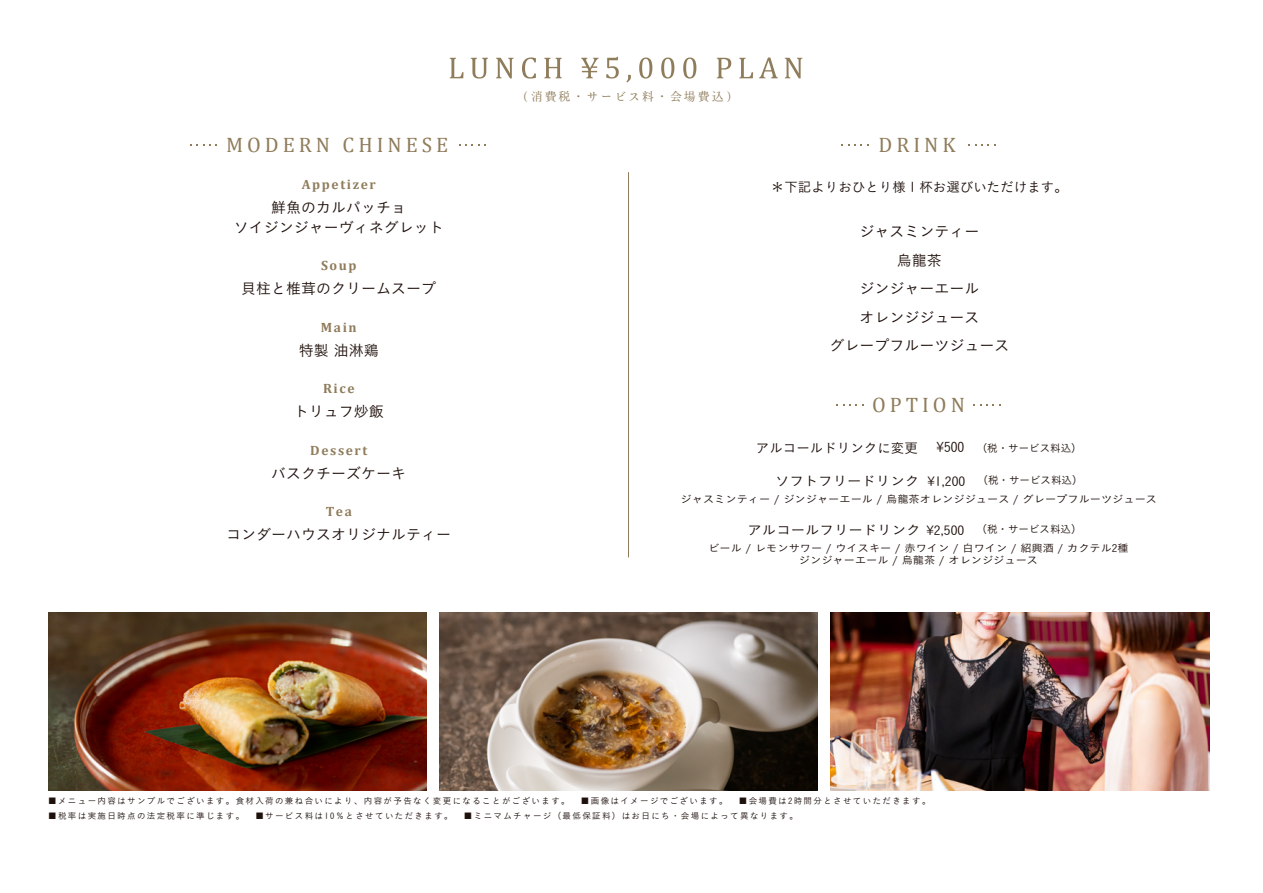
<style>
.page{position:relative;width:1263px;height:893px;background:#fff}
.page>*{position:absolute;margin:0;border:0;box-sizing:border-box;transform-origin:0 0}
.t1{font:21px "Cambria";letter-spacing:.19em;color:#8f7c5b}
.t2{font:15px/28.5px "Koburina Go Std W3";color:#1e100b;text-align:center}
.t3{font:13.5px "Koburina Go Std W3";color:#1e100b;scale:1.07 1}
.t4{font:13.5px "Koburina Go Std W3";color:#1e100b}
.t5{font:700 13.5px "Cambria";letter-spacing:.12em;color:#8f7c5b}
.t6{font:12px "OT NIS SMS3 N";letter-spacing:.16em;color:#8f7c5b}
.t7{font:10.5px/12px "Koburina Go Std W3";color:#1e100b;text-align:center;scale:1.07 1}
.t8{font:10.5px "Koburina Go Std W3";color:#1e100b}
.t9{font:8.55px "Koburina Go Std W3";letter-spacing:.16em;color:#1e100b}
.s1{font-size:13.5px}
.s2{font-size:12.6px}
</style>
<div class="page">
<hr style="left:628px;top:172px;width:1px;height:385px;background:#8f7c5b">
<svg style="left:450px;top:58px;width:13px;height:20px"></svg>
<svg style="left:471px;top:58px;width:17px;height:21px"></svg>
<svg style="left:496px;top:58px;width:18px;height:20px"></svg>
<svg style="left:522px;top:58px;width:14px;height:21px"></svg>
<svg style="left:544px;top:58px;width:18px;height:20px"></svg>
<svg style="left:581px;top:58px;width:17px;height:20px"></svg>
<svg style="left:606px;top:57px;width:13px;height:22px"></svg>
<svg style="left:626px;top:75px;width:5px;height:7px"></svg>
<svg style="left:639px;top:58px;width:13px;height:21px"></svg>
<svg style="left:661px;top:58px;width:13px;height:21px"></svg>
<svg style="left:683px;top:58px;width:13px;height:21px"></svg>
<svg style="left:717px;top:58px;width:14px;height:20px"></svg>
<svg style="left:739px;top:58px;width:14px;height:20px"></svg>
<svg style="left:759px;top:58px;width:19px;height:20px"></svg>
<svg style="left:785px;top:58px;width:17px;height:20px"></svg>
<img style="left:439px;top:612px;width:379px;height:179px">
<img style="left:48px;top:612px;width:379px;height:179px">
<img style="left:831px;top:612px;width:378px;height:179px">
<svg style="left:837px;top:404px;width:26px;height:2px"></svg>
<svg style="left:974px;top:404px;width:26px;height:2px"></svg>
<h1 class="t1" style="left:226px;top:133px;width:224px">MODERN CHINESE</h1>
<h3 class="t5" style="left:302px;top:175px;width:76px">Appetizer</h3>
<h2 class="t2" style="left:234px;top:198px;width:211px;line-height:19.5px">鮮魚のカルパッチョ<br>ソイジンジャーヴィネグレット</h2>
<h3 class="t5" style="left:321px;top:256px;width:37px">Soup</h3>
<h2 class="t2" style="left:241px;top:274px;width:196px">貝柱と椎茸のクリームスープ</h2>
<h3 class="t5" style="left:321px;top:317px;width:37px">Main</h3>
<h2 class="t2" style="left:299px;top:336px;width:81px">特製 油淋鶏</h2>
<h3 class="t5" style="left:323px;top:379px;width:33px">Rice</h3>
<h2 class="t2" style="left:294px;top:397px;width:91px">トリュフ炒飯</h2>
<h3 class="t5" style="left:310px;top:440px;width:59px">Dessert</h3>
<h2 class="t2" style="left:271px;top:459px;width:136px">バスクチーズケーキ</h2>
<h3 class="t5" style="left:326px;top:502px;width:28px">Tea</h3>
<h2 class="t2" style="left:226px;top:520px;width:226px">コンダーハウスオリジナルティー</h2>
<h3 class="t6" style="left:517px;top:91px;width:222px">（消費税・サービス料・会場費込）</h3>
<h1 class="t1" style="left:878px;top:133px;width:79px">DRINK</h1>
<h3 class="t4" style="left:771px;top:177px;width:298px">＊下記よりおひとり様１杯お選びいただけます。</h3>
<h2 class="t2" style="left:829px;top:217px;width:181px">ジャスミンティー<br>烏龍茶<br>ジンジャーエール<br>オレンジジュース<br>グレープフルーツジュース</h2>
<h1 class="t1" style="left:872px;top:392px;width:94px">OPTION</h1>
<h3 class="t4" style="left:756px;top:437px;width:163px">アルコールドリンクに変更</h3>
<p class="t8" style="left:937px;top:440px;width:147px"><span class="s1">¥500</span> （税・サービス料込）</p>
<h3 class="t3" style="left:775px;top:471px;width:289px">ソフトフリードリンク <span class="s2">¥1,200</span> <sup>（税・サービス料込）</sup></h3>
<p class="t7" style="left:681px;top:493px;width:447px">ジャスミンティー / ジンジャーエール / 烏龍茶オレンジジュース / グレープフルーツジュース</p>
<h3 class="t3" style="left:747px;top:520px;width:314px">アルコールフリードリンク <span class="s2">¥2,500</span> <sup>（税・サービス料込）</sup></h3>
<p class="t7" style="left:708px;top:542px;width:394px">ビール / レモンサワー / ウイスキー / 赤ワイン / 白ワイン / 紹興酒 / カクテル2種ジンジャーエール / 烏龍茶 / オレンジジュース</p>
<p class="t9" style="left:48px;top:794px;width:894px">■メニュー内容はサンプルでございます。食材入荷の兼ね合いにより、内容が予告なく変更になることがございます。　■画像はイメージでございます。　■会場費は2時間分とさせていただきます。　</p>
<p class="t9" style="left:48px;top:809px;width:751px">■税率は実施日時点の法定税率に準じます。　■サービス料は10％とさせていただきます。　■ミニマムチャージ（最低保証料）はお日にち・会場によって異なります。</p>
</div>
